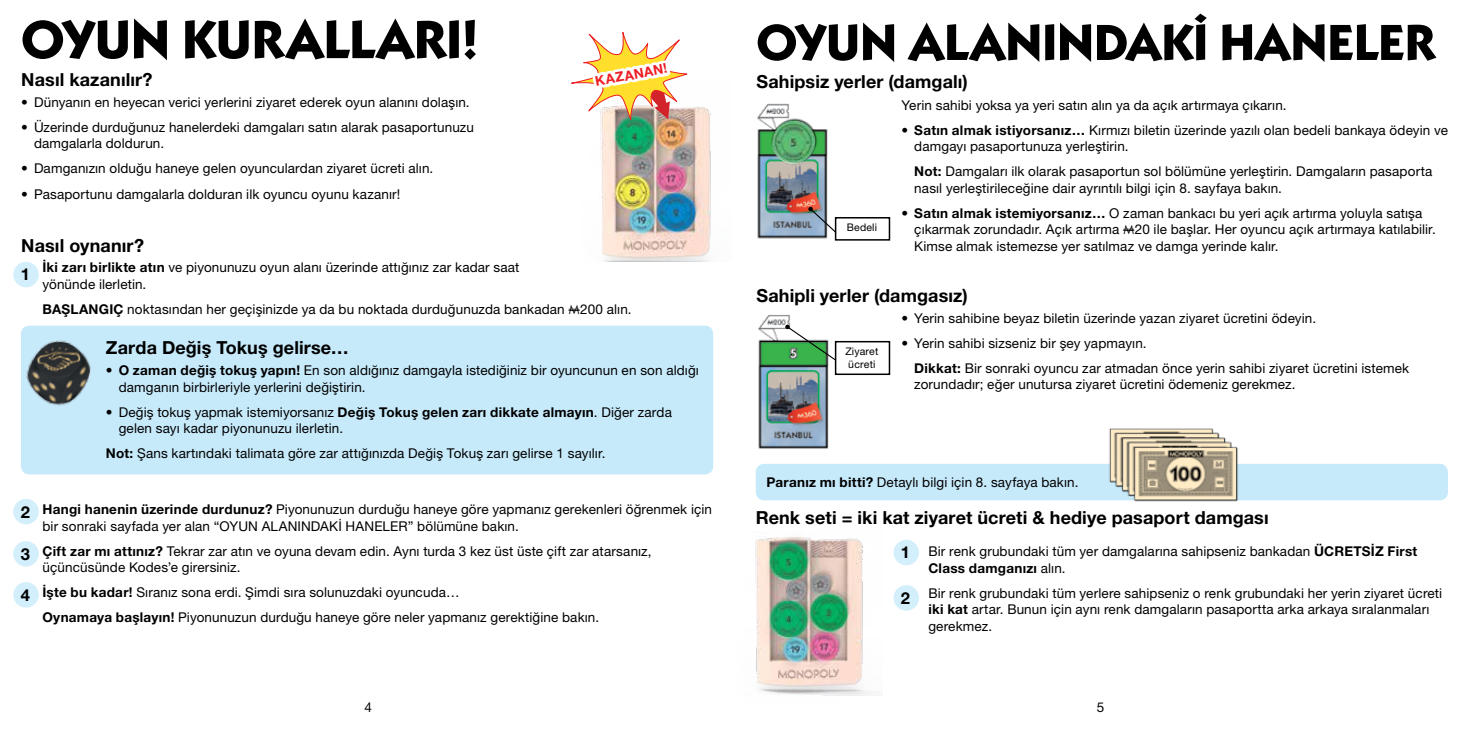
<style>
.page{position:relative;width:1469px;height:735px;background:#fff}
.page>*{position:absolute;margin:0;border:0;box-sizing:border-box;transform-origin:0 0}
.t1{font:54px "Kabel Hasbro Bold ITC";letter-spacing:.005em;color:#000}
.t2{font:51px "Kabel Hasbro Bold ITC";letter-spacing:.005em;color:#000}
.t3{font:700 18px "Helvetica Neue LTW1 G";letter-spacing:.005em;color:#000}
.t4{font:700 16.5px "Helvetica Neue LTW1 G";color:#000}
.t5{font:13.5px/16.5px "Helvetica Neue LTW1 G";letter-spacing:.01em;color:#000}
.t6{font:700 13.5px "Helvetica Neue LTW1 G";color:#ed1d24}
.t7{font:10.5px/12.6px "Helvetica Neue LTW1 G";letter-spacing:.015em;color:#000}
.s1{font-weight:700}
</style>
<div class="page">
<div style="left:756px;top:463px;width:692px;height:37px;background:#c7eafb;border-radius:9px"></div>
<div style="left:21px;top:325px;width:692px;height:149px;background:#c7eafb;border-radius:9px"></div>
<img style="left:600px;top:106px;width:111px;height:156px">
<img style="left:1099px;top:428px;width:149px;height:74px">
<img style="left:757px;top:109px;width:84px;height:132px">
<img style="left:758px;top:315px;width:84px;height:134px">
<img style="left:21px;top:325px;width:85px;height:81px">
<img style="left:755px;top:537px;width:122px;height:159px">
<img style="left:763px;top:103px;width:63px;height:68px">
<div style="left:13px;top:262px;width:26px;height:25px;background:#d4effc;border-radius:50%"></div>
<div style="left:13px;top:498px;width:26px;height:26px;background:#d4effc;border-radius:50%"></div>
<div style="left:13px;top:541px;width:26px;height:25px;background:#d4effc;border-radius:50%"></div>
<div style="left:13px;top:582px;width:26px;height:25px;background:#d4effc;border-radius:50%"></div>
<svg style="left:808px;top:207px;width:29px;height:27px"></svg>
<svg style="left:785px;top:324px;width:52px;height:37px"></svg>
<div style="left:893px;top:539px;width:26px;height:26px;background:#d4effc;border-radius:50%"></div>
<div style="left:893px;top:585px;width:26px;height:25px;background:#d4effc;border-radius:50%"></div>
<div style="left:835px;top:217px;width:55px;height:23px;border:2px solid #000"></div>
<div style="left:835px;top:341px;width:55px;height:34px;border:2px solid #000"></div>
<svg style="left:571px;top:32px;width:120px;height:93px"></svg>
<h1 class="t1" style="left:21px;top:5px;width:459px">OYUN KURALLARI!</h1>
<h3 class="t3" style="left:21px;top:69px;width:133px">Nasıl kazanılır?</h3>
<p class="t5" style="left:21px;top:94px;width:450px">• Dünyanın en heyecan verici yerlerini ziyaret ederek oyun alanını dolaşın.</p>
<p class="t5" style="left:34px;top:119px;width:441px;text-indent:-13px">• Üzerinde durduğunuz hanelerdeki damgaları satın alarak pasaportunuzu damgalarla doldurun.</p>
<p class="t5" style="left:21px;top:160px;width:413px">• Damganızın olduğu haneye gelen oyunculardan ziyaret ücreti alın.</p>
<p class="t5" style="left:21px;top:185px;width:380px">• Pasaportunu damgalarla dolduran ilk oyuncu oyunu kazanır!</p>
<h3 class="t3" style="left:21px;top:234px;width:124px">Nasıl oynanır?</h3>
<p class="t5" style="left:43px;top:259px;width:478px"><span class="s1">İki zarı birlikte atın</span> ve piyonunuzu oyun alanı üzerinde attığınız zar kadar saat yönünde ilerletin.</p>
<p class="t5" style="left:43px;top:300px;width:591px"><span class="s1">BAŞLANGIÇ</span> noktasından her geçişinizde ya da bu noktada durduğunuzda bankadan 200 alın.</p>
<p class="t6" style="left:594px;top:73px;width:74px;rotate:-10deg">KAZANAN!</p>
<p class="t4" style="left:21px;top:264px;width:11px">1</p>
<h3 class="t3" style="left:106px;top:336px;width:244px">Zarda Değiş Tokuş gelirse…</h3>
<p class="t5" style="left:119px;top:362px;width:582px;text-indent:-13px"><span class="s1">• O zaman değiş tokuş yapın!</span> En son aldığınız damgayla istediğiniz bir oyuncunun en son aldığı damganın birbirleriyle yerlerini değiştirin.</p>
<p class="t5" style="left:119px;top:403px;width:555px;text-indent:-13px"><span class="s1">•</span> Değiş tokuş yapmak istemiyorsanız <span class="s1">Değiş Tokuş gelen zarı dikkate almayın</span>. Diğer zarda gelen sayı kadar piyonunuzu ilerletin.</p>
<p class="t5" style="left:106px;top:445px;width:501px"><span class="s1">Not:</span> Şans kartındaki talimata göre zar attığınızda Değiş Tokuş zarı gelirse 1 sayılır.</p>
<p class="t4" style="left:21px;top:501px;width:11px">2</p>
<p class="t4" style="left:21px;top:543px;width:11px">3</p>
<p class="t4" style="left:21px;top:584px;width:11px">4</p>
<p class="t5" style="left:43px;top:501px;width:671px"><span class="s1">Hangi hanenin üzerinde durdunuz?</span> Piyonunuzun durduğu haneye göre yapmanız gerekenleri öğrenmek için bir sonraki sayfada yer alan “OYUN ALANINDAKİ HANELER” bölümüne bakın.</p>
<p class="t5" style="left:43px;top:542px;width:610px"><span class="s1">Çift zar mı attınız?</span> Tekrar zar atın ve oyuna devam edin. Aynı turda 3 kez üst üste çift zar atarsanız, üçüncüsünde Kodes’e girersiniz.</p>
<p class="t5" style="left:43px;top:579px;width:558px;line-height:25px"><span class="s1">İşte bu kadar!</span> Sıranız sona erdi. Şimdi sıra solunuzdaki oyuncuda…<br><span class="s1">Oynamaya başlayın!</span> Piyonunuzun durduğu haneye göre neler yapmanız gerektiğine bakın.</p>
<h2 class="t2" style="left:756px;top:10px;width:680px">OYUN ALANINDAKİ HANELER</h2>
<h3 class="t3" style="left:756px;top:70px;width:213px">Sahipsiz yerler (damgalı)</h3>
<p class="t5" style="left:901px;top:97px;width:387px">Yerin sahibi yoksa ya yeri satın alın ya da açık artırmaya çıkarın.</p>
<p class="t5" style="left:914px;top:122px;width:535px;text-indent:-13px"><span class="s1">• Satın almak istiyorsanız…</span> Kırmızı biletin üzerinde yazılı olan bedeli bankaya ödeyin ve damgayı pasaportunuza yerleştirin.</p>
<p class="t5" style="left:914px;top:163px;width:520px"><span class="s1">Not:</span> Damgaları ilk olarak pasaportun sol bölümüne yerleştirin. Damgaların pasaporta nasıl yerleştirileceğine dair ayrıntılı bilgi için 8. sayfaya bakın.</p>
<p class="t5" style="left:914px;top:205px;width:523px;text-indent:-13px"><span class="s1">• Satın almak istemiyorsanız…</span> O zaman bankacı bu yeri açık artırma yoluyla satışa çıkarmak zorundadır. Açık artırma 20 ile başlar. Her oyuncu açık artırmaya katılabilir.<br>Kimse almak istemezse yer satılmaz ve damga yerinde kalır.</p>
<h3 class="t3" style="left:756px;top:284px;width:213px">Sahipli yerler (damgasız)</h3>
<p class="t5" style="left:901px;top:309px;width:416px">• Yerin sahibine beyaz biletin üzerinde yazan ziyaret ücretini ödeyin.</p>
<p class="t5" style="left:914px;top:330px;width:496px;line-height:25px;text-indent:-13px">• Yerin sahibi sizseniz bir şey yapmayın.<br><span class="s1">Dikkat:</span> Bir sonraki oyuncu zar atmadan önce yerin sahibi ziyaret ücretini istemek</p>
<p class="t5" style="left:914px;top:376px;width:383px">zorundadır; eğer unutursa ziyaret ücretini ödemeniz gerekmez.</p>
<p class="t7" style="left:847px;top:221px;width:32px">Bedeli</p>
<p class="t7" style="left:845px;top:345px;width:35px">Ziyaret ücreti</p>
<p class="t5" style="left:766px;top:473px;width:313px"><span class="s1">Paranız mı bitti?</span> Detaylı bilgi için 8. sayfaya bakın.</p>
<h3 class="t3" style="left:756px;top:506px;width:514px">Renk seti = iki kat ziyaret ücreti &amp; hediye pasaport damgası</h3>
<p class="t5" style="left:928px;top:543px;width:490px">Bir renk grubundaki tüm yer damgalarına sahipseniz bankadan <span class="s1">ÜCRETSİZ First<br>Class damganızı</span> alın.</p>
<p class="t5" style="left:928px;top:584px;width:515px">Bir renk grubundaki tüm yerlere sahipseniz o renk grubundaki her yerin ziyaret ücreti <span class="s1">iki kat</span> artar. Bunun için aynı renk damgaların pasaportta arka arkaya sıralanmaları gerekmez.</p>
<p class="t4" style="left:901px;top:542px;width:11px">1</p>
<p class="t4" style="left:901px;top:587px;width:11px">2</p>
<p class="t5" style="left:365px;top:698px;width:9px">4</p>
<p class="t5" style="left:1097px;top:698px;width:9px">5</p>
</div>
